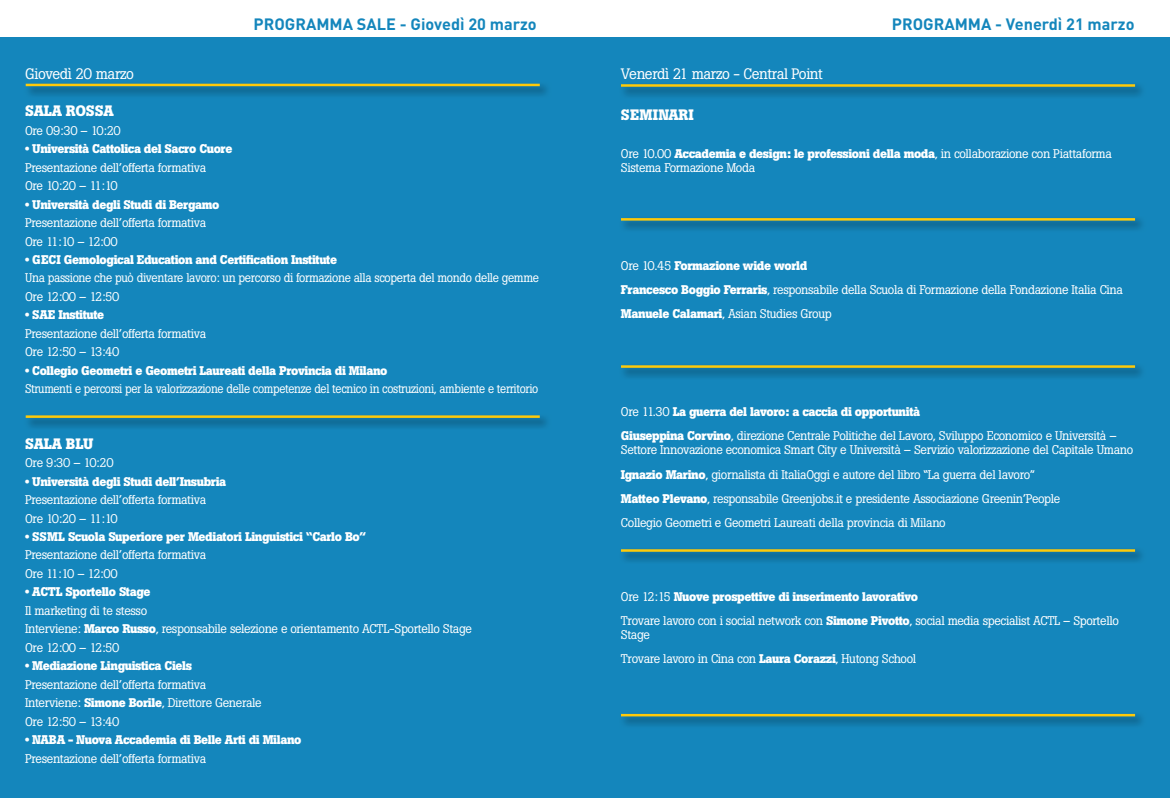
<style>
.page{position:relative;width:1170px;height:798px;background:#fff}
.page>*{position:absolute;margin:0;border:0;box-sizing:border-box;transform-origin:0 0}
.t1{font:700 16.25px "DIN";color:#1486bc}
.t2{font:15px "Boton";letter-spacing:-.03em;color:#fff}
.t3{font:700 15px "Boton";letter-spacing:-.01em;color:#fff}
.t4{font:700 15px "Boton";letter-spacing:.02em;color:#fff}
.t5{font:12.5px/18.5px "Boton";letter-spacing:-.03em;color:#fff}
.t6{font:700 12.5px "Boton";letter-spacing:-.03em;color:#fff}
.t7{font:12.5px/18.5px "Boton";letter-spacing:-.03em;color:#fff;scale:.96 1}
.t8{font:12.5px "Boton";letter-spacing:-.03em;color:#fff;scale:.94 1}
.s1{font-weight:700}
</style>
<div class="page">
<div style="left:0;top:0;width:1169px;height:797px;background:#1486bc"></div>
<img style="left:25px;top:83px;width:522px;height:13px">
<hr style="left:26px;top:84px;width:513px;height:2px;background:#feca0a">
<img style="left:25px;top:415px;width:522px;height:13px">
<hr style="left:26px;top:415px;width:513px;height:2px;background:#feca0a">
<div style="left:0;top:0;width:1169px;height:36px;background:#fff"></div>
<img style="left:623px;top:84px;width:519px;height:13px">
<hr style="left:621px;top:84px;width:513px;height:3px;background:#feca0a">
<img style="left:621px;top:218px;width:521px;height:12px">
<hr style="left:621px;top:218px;width:513px;height:2px;background:#feca0a">
<img style="left:621px;top:365px;width:521px;height:13px">
<hr style="left:621px;top:365px;width:513px;height:2px;background:#feca0a">
<img style="left:621px;top:549px;width:521px;height:13px">
<hr style="left:621px;top:549px;width:513px;height:2px;background:#feca0a">
<img style="left:621px;top:713px;width:521px;height:13px">
<hr style="left:621px;top:713px;width:513px;height:3px;background:#feca0a">
<h1 class="t1" style="left:253px;top:13px;width:285px">PROGRAMMA SALE - Giovedì 20 marzo</h1>
<h1 class="t1" style="left:891px;top:13px;width:244px">PROGRAMMA - Venerdì 21 marzo</h1>
<p class="t2" style="left:621px;top:65px;width:203px">Venerdì 21 marzo - Central Point</p>
<p class="t4" style="left:621px;top:106px;width:74px">SEMINARI</p>
<p class="t5" style="left:621px;top:147px;width:492px;line-height:13.8px">Ore 10.00 <span class="s1">Accademia e design: le professioni della moda</span>, in collaborazione con Piattaforma<br>Sistema Formazione Moda</p>
<p class="t2" style="left:25px;top:65px;width:110px">Giovedì 20 marzo</p>
<p class="t3" style="left:25px;top:102px;width:90px">SALA ROSSA</p>
<p class="t5" style="left:25px;top:121px;width:97px">Ore 09:30 – 10:20</p>
<p class="t6" style="left:25px;top:141px;width:209px">• Università Cattolica del Sacro Cuore</p>
<p class="t5" style="left:25px;top:158px;width:182px">Presentazione dell’offerta formativa<br>Ore 10:20 – 11:10</p>
<p class="t6" style="left:25px;top:197px;width:196px">• Università degli Studi di Bergamo</p>
<p class="t5" style="left:25px;top:213px;width:182px">Presentazione dell’offerta formativa<br>Ore 11:10 – 12:00</p>
<p class="t6" style="left:25px;top:252px;width:313px">• GECI Gemological Education and Certification Institute</p>
<p class="t7" style="left:25px;top:269px;width:536px">Una passione che può diventare lavoro: un percorso di formazione alla scoperta del mondo delle gemme<br>Ore 12:00 – 12:50</p>
<p class="t6" style="left:25px;top:307px;width:81px">• SAE Institute</p>
<p class="t5" style="left:25px;top:324px;width:182px">Presentazione dell’offerta formativa<br>Ore 12:50 – 13:40</p>
<p class="t6" style="left:25px;top:363px;width:364px">• Collegio Geometri e Geometri Laureati della Provincia di Milano</p>
<p class="t8" style="left:25px;top:381px;width:547px">Strumenti e percorsi per la valorizzazione delle competenze del tecnico in costruzioni, ambiente e territorio</p>
<p class="t5" style="left:621px;top:253px;width:503px;line-height:24.4px">Ore 10.45 <span class="s1">Formazione wide world<br>Francesco Boggio Ferraris</span>, responsabile della Scuola di Formazione della Fondazione Italia Cina<br><span class="s1">Manuele Calamari</span>, Asian Studies Group</p>
<p class="t3" style="left:25px;top:434px;width:70px">SALA BLU</p>
<p class="t5" style="left:25px;top:453px;width:90px">Ore 9:30 – 10:20</p>
<p class="t6" style="left:25px;top:473px;width:202px">• Università degli Studi dell’Insubria</p>
<p class="t5" style="left:25px;top:490px;width:182px">Presentazione dell’offerta formativa<br>Ore 10:20 – 11:10</p>
<p class="t6" style="left:25px;top:529px;width:342px">• SSML Scuola Superiore per Mediatori Linguistici “Carlo Bo”</p>
<p class="t5" style="left:25px;top:545px;width:182px">Presentazione dell’offerta formativa<br>Ore 11:10 – 12:00</p>
<p class="t6" style="left:25px;top:584px;width:127px">• ACTL Sportello Stage</p>
<p class="t5" style="left:25px;top:601px;width:448px">Il marketing di te stesso<br>Interviene: <span class="s1">Marco Russo</span>, responsabile selezione e orientamento ACTL-Sportello Stage<br>Ore 12:00 – 12:50</p>
<p class="t6" style="left:25px;top:658px;width:168px">• Mediazione Linguistica Ciels</p>
<p class="t5" style="left:25px;top:674px;width:238px">Presentazione dell’offerta formativa<br>Interviene: <span class="s1">Simone Borile</span>, Direttore Generale<br>Ore 12:50 – 13:40</p>
<p class="t6" style="left:25px;top:732px;width:278px">• NABA - Nuova Accademia di Belle Arti di Milano</p>
<p class="t5" style="left:25px;top:748px;width:182px">Presentazione dell’offerta formativa</p>
<p class="t5" style="left:621px;top:399px;width:497px;line-height:24.4px">Ore 11.30 <span class="s1">La guerra del lavoro: a caccia di opportunità<br>Giuseppina Corvino</span>, direzione Centrale Politiche del Lavoro, Sviluppo Economico e Università –</p>
<p class="t5" style="left:621px;top:437px;width:513px;line-height:24.4px">Settore Innovazione economica Smart City e Università – Servizio valorizzazione del Capitale Umano <span class="s1">Ignazio Marino</span>, giornalista di ItaliaOggi e autore del libro “La guerra del lavoro”<br><span class="s1">Matteo Plevano</span>, responsabile Greenjobs.it e presidente Associazione Greenin’People<br>Collegio Geometri e Geometri Laureati della provincia di Milano</p>
<p class="t5" style="left:621px;top:584px;width:499px;line-height:24.4px">Ore 12:15 <span class="s1">Nuove prospettive di inserimento lavorativo<br></span>Trovare lavoro con i social network con <span class="s1">Simone Pivotto</span>, social media specialist ACTL – Sportello</p>
<p class="t5" style="left:621px;top:622px;width:297px;line-height:24.4px">Stage<br>Trovare lavoro in Cina con <span class="s1">Laura Corazzi</span>, Hutong School</p>
</div>
